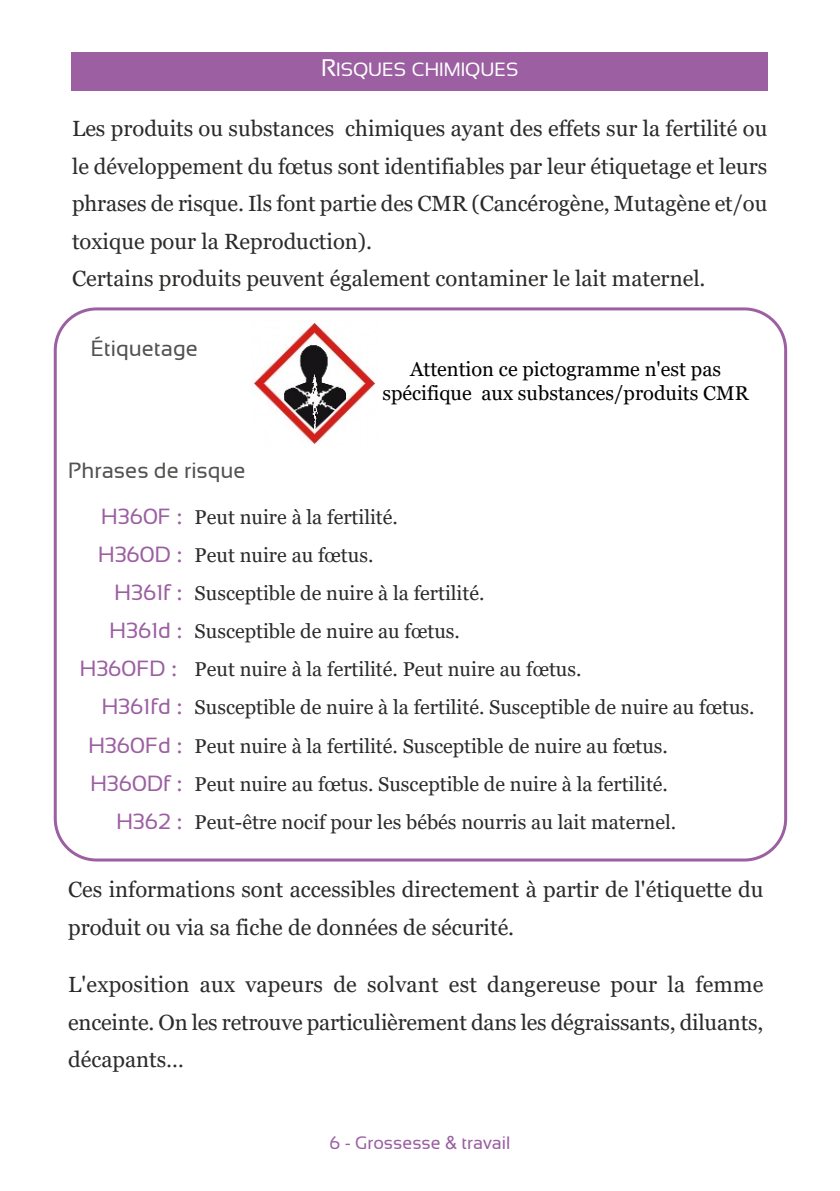
<style>
.page{position:relative;width:840px;height:1191px;background:#fff}
.page>*{position:absolute;margin:0;border:0;box-sizing:border-box;transform-origin:0 0}
.t1{font:22px/37.4px "Georgia";color:#2c2b2a}
.t2{font:22px "Sansation";color:#525251}
.t3{font:20px/38.2px "Georgia";color:#2c2b2a}
.t4{font:20px/24px "Georgia";color:#000;text-align:center}
.t5{font:19.2px "Sansation";color:#fff}
.t6{font:18px "Sansation";color:#9c5fa2}
.s1{font-size:24px}
.s2{font-family:"Sansation";font-size:22px;color:#9c5fa2}
.s3{font-size:22px;color:#9c5fa2}
.s4{font-family:"Arial"}
</style>
<div class="page">
<div style="left:71px;top:52px;width:696px;height:39px;background:#9c5fa2"></div>
<img style="left:253px;top:322px;width:123px;height:123px">
<div style="left:54px;top:307px;width:732px;height:554px;border:3px solid #9c5fa2;border-radius:41px"></div>
<p class="t5" style="left:321px;top:59px;width:198px"><span class="s1">R</span>ISQUES CHIMIQUES</p>
<p class="t1" style="left:72px;top:111px;width:696px">Les produits ou substances chimiques ayant des effets sur la fertilité ou le développement du fœtus sont identifiables par leur étiquetage et leurs phrases de risque. Ils font partie des CMR (Cancérogène, Mutagène et/ou toxique pour la Reproduction).<br>Certains produits peuvent également contaminer le lait maternel.</p>
<p class="t2" style="left:91px;top:336px;width:109px">Étiquetage</p>
<p class="t4" style="left:382px;top:359px;width:368px">Attention ce pictogramme n'est pas spécifique aux substances/produits CMR</p>
<p class="t2" style="left:68px;top:458px;width:179px">Phrases de risque</p>
<p class="t3" style="left:98px;top:499px;width:301px"><span class="s2">H360F</span> <span class="s3">:</span> Peut nuire à la fertilité.<br><span class="s2">H360D</span> <span class="s3">:</span> Peut nuire au fœtus.</p>
<p class="t3" style="left:114px;top:575px;width:371px"><span class="s2">H361f</span> <span class="s3">:</span> Susceptible de nuire à la fertilité.</p>
<p class="t3" style="left:109px;top:613px;width:352px"><span class="s2">H361d</span> <span class="s3">:</span> Susceptible de nuire au fœtus.</p>
<p class="t3" style="left:80px;top:652px;width:503px"><span class="s2">H360FD</span> <span class="s3">:</span> Peut nuire à la fertilité. Peut nuire au fœtus.</p>
<p class="t3" style="left:102px;top:690px;width:654px"><span class="s2">H361fd</span> <span class="s3">:</span> Susceptible de nuire à la fertilité. Susceptible de nuire au fœtus.</p>
<p class="t3" style="left:88px;top:728px;width:580px"><span class="s2">H360Fd</span> <span class="s3">:</span> Peut nuire à la fertilité. Susceptible de nuire au fœtus.</p>
<p class="t3" style="left:90px;top:766px;width:578px"><span class="s2">H360Df</span> <span class="s3">:</span> Peut nuire au fœtus. Susceptible de nuire à la fertilité.</p>
<p class="t3" style="left:116px;top:804px;width:561px"><span class="s2">H362</span> <span class="s3">:</span> Peut-être nocif pour les bébés nourris au lait maternel.</p>
<p class="t1" style="left:68px;top:872px;width:696px">Ces informations sont accessibles directement à partir de l'étiquette du produit ou via sa fiche de données de sécurité.</p>
<p class="t1" style="left:68px;top:967px;width:696px;text-align:justify">L'exposition aux vapeurs de solvant est dangereuse pour la femme enceinte. On les retrouve particulièrement dans les dégraissants, diluants, décapants…</p>
<p class="t6" style="left:329px;top:1133px;width:182px">6 - Grossesse <span class="s4">&amp;</span> travail</p>
</div>
